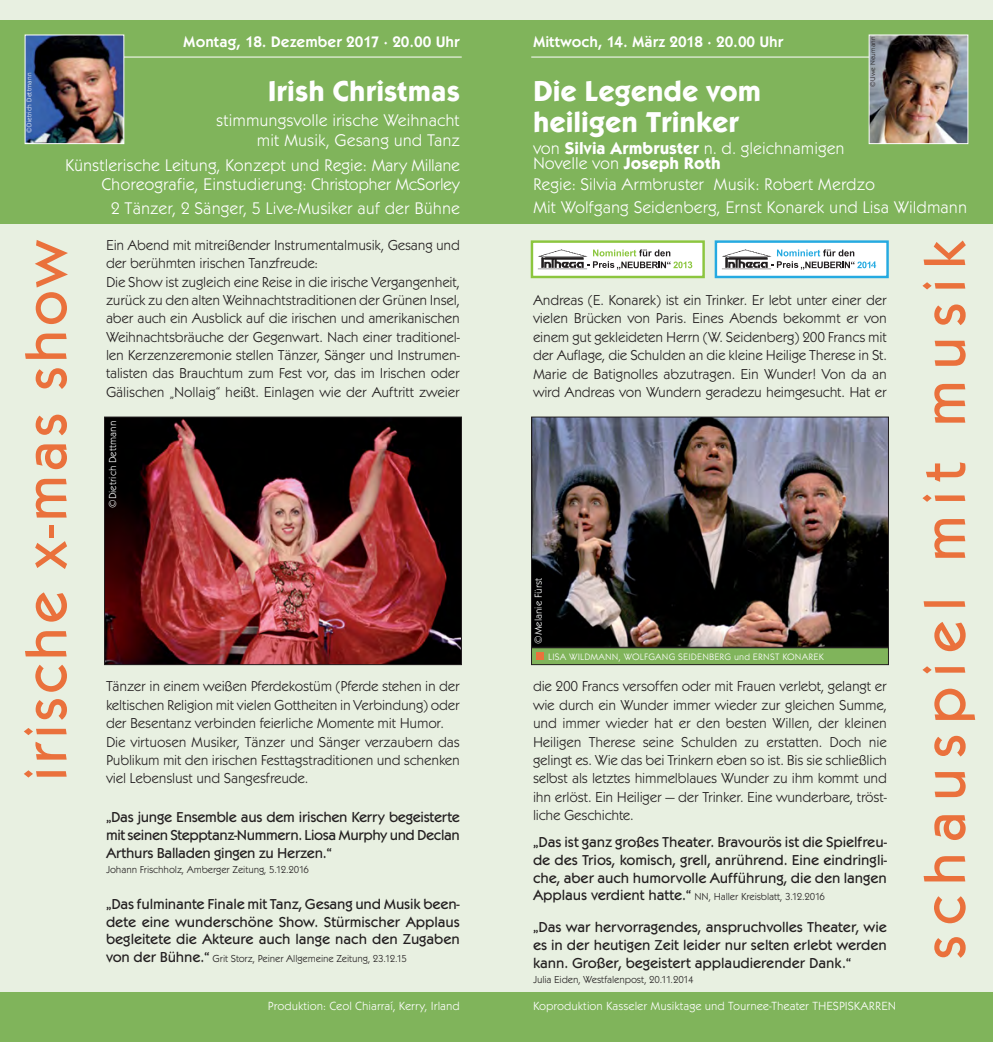
<style>
.page{position:relative;width:993px;height:1042px;background:#fff}
.page>*{position:absolute;margin:0;border:0;box-sizing:border-box;transform-origin:0 0}
.t1{font:500 59.5px "Kabel Itc T";letter-spacing:.165em;color:#ea713c}
.t2{font:500 59.5px "Kabel Itc T";letter-spacing:.055em;color:#ea713c}
.t3{font:700 29.75px/30.6px "Kabel Itc T";color:#fff}
.t4{font:17.5px/19.2px "Kabel Itc T";color:#fff}
.t5{font:600 15.75px "Kabel Itc T";color:#fff}
.t6{font:14.88px/18.4px "Kabel Itc T";letter-spacing:-.015em;color:#231f20;text-align:justify}
.t7{font:500 14.88px/17.8px "Kabel Itc T";letter-spacing:-.005em;color:#231f20;text-align:justify}
.t8{font:12.25px "Kabel Itc T";color:#fff}
.t9{font:10.5px "Kabel Itc T";letter-spacing:-.01em;color:#231f20}
.t10{font:10.5px "Kabel Itc T";color:#fff}
.t11{font:9.62px "Kabel Itc T";letter-spacing:.015em;color:#fff}
.t12{font:7px "Kabel Itc T";letter-spacing:.015em;color:#fff}
.t13{font:7px "Kabel Itc T";letter-spacing:.015em;color:#231f20}
.s1{font-weight:500;font-size:14.88px}
.s2{font-weight:700}
</style>
<div class="page">
<div style="left:0;top:0;width:496px;height:1042px;background:#e8f0e1"></div>
<div style="left:492px;top:0;width:500px;height:1042px;background:#e8f0e1"></div>
<div style="left:496px;top:20px;width:496px;height:203px;background:#80b45b"></div>
<div style="left:496px;top:992px;width:496px;height:50px;background:#80b45b"></div>
<hr style="left:531px;top:57px;width:347px;height:1px;background:#fff">
<img style="left:533px;top:419px;width:353px;height:226px">
<div style="left:531px;top:417px;width:357px;height:230px;border:1px solid #231f20"></div>
<div style="left:531px;top:648px;width:356px;height:16px;background:#80b45b"></div>
<div style="left:531px;top:647px;width:357px;height:18px;border:1px solid #231f20"></div>
<div style="left:536px;top:652px;width:7px;height:8px;background:#ea713c"></div>
<div style="left:0;top:20px;width:497px;height:203px;background:#80b45b"></div>
<div style="left:0;top:992px;width:497px;height:50px;background:#80b45b"></div>
<hr style="left:114px;top:57px;width:347px;height:1px;background:#fff">
<img style="left:106px;top:419px;width:353px;height:244px">
<div style="left:104px;top:417px;width:357px;height:248px;border:1px solid #231f20"></div>
<img style="left:27px;top:37px;width:95px;height:105px">
<div style="left:25px;top:35px;width:99px;height:109px;border:1px solid #fff"></div>
<img style="left:870px;top:37px;width:95px;height:105px">
<div style="left:868px;top:35px;width:99px;height:109px;border:1px solid #fff"></div>
<div style="left:715px;top:242px;width:172px;height:35px;background:#fff"></div>
<div style="left:714px;top:240px;width:174px;height:38px;border:2px solid #25aae1"></div>
<img style="left:722px;top:249px;width:48px;height:21px">
<svg style="left:770px;top:249px;width:105px;height:21px"></svg>
<div style="left:531px;top:242px;width:172px;height:35px;background:#fff"></div>
<div style="left:530px;top:240px;width:174px;height:38px;border:2px solid #8cc63f"></div>
<img style="left:538px;top:249px;width:49px;height:21px">
<svg style="left:587px;top:249px;width:105px;height:21px"></svg>
<p class="t5" style="left:183px;top:36px;width:278px">Montag, 18. Dezember 2017 · 20.00 Uhr</p>
<h2 class="t3" style="left:267px;top:78px;width:194px">Irish Christmas</h2>
<p class="t4" style="left:216px;top:112px;width:245px;text-align:right">stimmungsvolle irische Weihnacht mit Musik, Gesang und Tanz</p>
<p class="t4" style="left:65px;top:157px;width:396px;text-align:right">Künstlerische Leitung, Konzept und Regie: Mary Millane<br>Choreografie, Einstudierung: Christopher McSorley</p>
<p class="t4" style="left:111px;top:200px;width:350px">2 Tänzer, 2 Sänger, 5 Live-Musiker auf der Bühne</p>
<h1 class="t2" style="left:25px;top:781px;width:542px;rotate:-90deg">irische x-mas show</h1>
<p class="t12" style="left:27px;top:133px;width:61px;rotate:-90deg">©Dietrich Dettmann</p>
<p class="t6" style="left:106px;top:237px;width:355px;text-align:left">Ein Abend mit mitreißender Instrumentalmusik, Gesang und der berühmten irischen Tanzfreude:<br>Die Show ist zugleich eine Reise in die irische Vergangenheit, zurück zu den alten Weihnachtstraditionen der Grünen Insel, aber auch ein Ausblick auf die irischen und amerikanischen Weihnachtsbräuche der Gegenwart. Nach einer traditionel&shy;len Kerzenzeremonie stellen Tänzer, Sänger und Instrumen&shy;talisten das Brauchtum zum Fest vor, das im Irischen oder Gälischen „Nollaig“ heißt. Einlagen wie der Auftritt zweier</p>
<p class="t10" style="left:109px;top:508px;width:89px;rotate:-90deg">©Dietrich Dettmann</p>
<p class="t6" style="left:106px;top:678px;width:355px;text-align:left">Tänzer in einem weißen Pferdekostüm (Pferde stehen in der keltischen Religion mit vielen Gottheiten in Verbindung) oder der Besentanz verbinden feierliche Momente mit Humor.<br>Die virtuosen Musiker, Tänzer und Sänger verzaubern das Publikum mit den irischen Festtagstraditionen und schenken viel Lebenslust und Sangesfreude.</p>
<p class="t7" style="left:106px;top:809px;width:355px">„Das junge Ensemble aus dem irischen Kerry begeisterte mit seinen Stepptanz-Nummern. Liosa Murphy und Declan Arthurs Balladen gingen zu Herzen.“</p>
<p class="t9" style="left:106px;top:865px;width:204px">Johann Frischholz, Amberger Zeitung, 5.12.2016</p>
<p class="t7" style="left:106px;top:896px;width:355px">„Das fulminante Finale mit Tanz, Gesang und Musik been&shy;dete eine wunderschöne Show. Stürmischer Applaus begleitete die Akteure auch lange nach den Zugaben</p>
<p class="t9" style="left:106px;top:955px;width:302px"><span class="s1">von der Bühne.“</span> Grit Storz, Peiner Allgemeine Zeitung, 23.12.15</p>
<p class="t8" style="left:268px;top:1001px;width:193px">Produktion: Ceol Chiarraí, Kerry, Irland</p>
<p class="t5" style="left:533px;top:36px;width:252px">Mittwoch, 14. März 2018 · 20.00 Uhr</p>
<p class="t13" style="left:870px;top:87px;width:52px;rotate:-90deg">©Uwe Neumann</p>
<h2 class="t3" style="left:533px;top:78px;width:230px">Die Legende vom heiligen Trinker</h2>
<p class="t4" style="left:533px;top:141px;width:313px;line-height:15.8px">von <span class="s2">Silvia Armbruster</span> n. d. gleichnamigen<br>Novelle von <span class="s2">Joseph Roth</span></p>
<p class="t4" style="left:533px;top:173px;width:435px;line-height:23.6px">Regie: Silvia Armbruster Musik: Robert Merdzo<br>Mit Wolfgang Seidenberg, Ernst Konarek und Lisa Wildmann</p>
<p class="t6" style="left:533px;top:292px;width:355px">Andreas (E. Konarek) ist ein Trinker. Er lebt unter einer der vielen Brücken von Paris. Eines Abends bekommt er von einem gut gekleideten Herrn (W. Seidenberg) 200 Francs mit der Auflage, die Schulden an die kleine Heilige Therese in St.<br>Marie de Batignolles abzutragen. Ein Wunder! Von da an wird Andreas von Wundern geradezu heimgesucht. Hat er</p>
<p class="t10" style="left:534px;top:643px;width:68px;rotate:-90deg">©Melanie Fürst</p>
<p class="t11" style="left:548px;top:653px;width:277px">LISA WILDMANN, WOLFGANG SEIDENBERG und ERNST KONAREK</p>
<p class="t6" style="left:533px;top:678px;width:355px">die 200 Francs versoffen oder mit Frauen verlebt, gelangt er wie durch ein Wunder immer wieder zur gleichen Summe, und immer wieder hat er den besten Willen, der kleinen Heiligen Therese seine Schulden zu erstatten. Doch nie gelingt es. Wie das bei Trinkern eben so ist. Bis sie schließlich selbst als letztes himmelblaues Wunder zu ihm kommt und ihn erlöst. Ein Heiliger — der Trinker. Eine wunderbare, tröst&shy;liche Geschichte.</p>
<p class="t7" style="left:533px;top:834px;width:355px">„Das ist ganz großes Theater. Bravourös ist die Spielfreu&shy;de des Trios, komisch, grell, anrührend. Eine eindringli&shy;che, aber auch humorvolle Aufführung, die den langen</p>
<p class="t9" style="left:533px;top:893px;width:293px"><span class="s1">Applaus verdient hatte.“</span> NN, Haller Kreisblatt, 3.12.2016</p>
<p class="t7" style="left:533px;top:919px;width:355px">„Das war hervorragendes, anspruchvolles Theater, wie es in der heutigen Zeit leider nur selten erlebt werden kann. Großer, begeistert applaudierender Dank.“</p>
<p class="t9" style="left:533px;top:975px;width:162px">Julia Eiden, Westfalenpost, 20.11.2014</p>
<p class="t8" style="left:533px;top:1001px;width:364px">Koproduktion Kasseler Musiktage und Tournee-Theater THESPISKARREN</p>
<h1 class="t1" style="left:923px;top:959px;width:721px;rotate:-90deg">schauspiel mit musik</h1>
</div>
